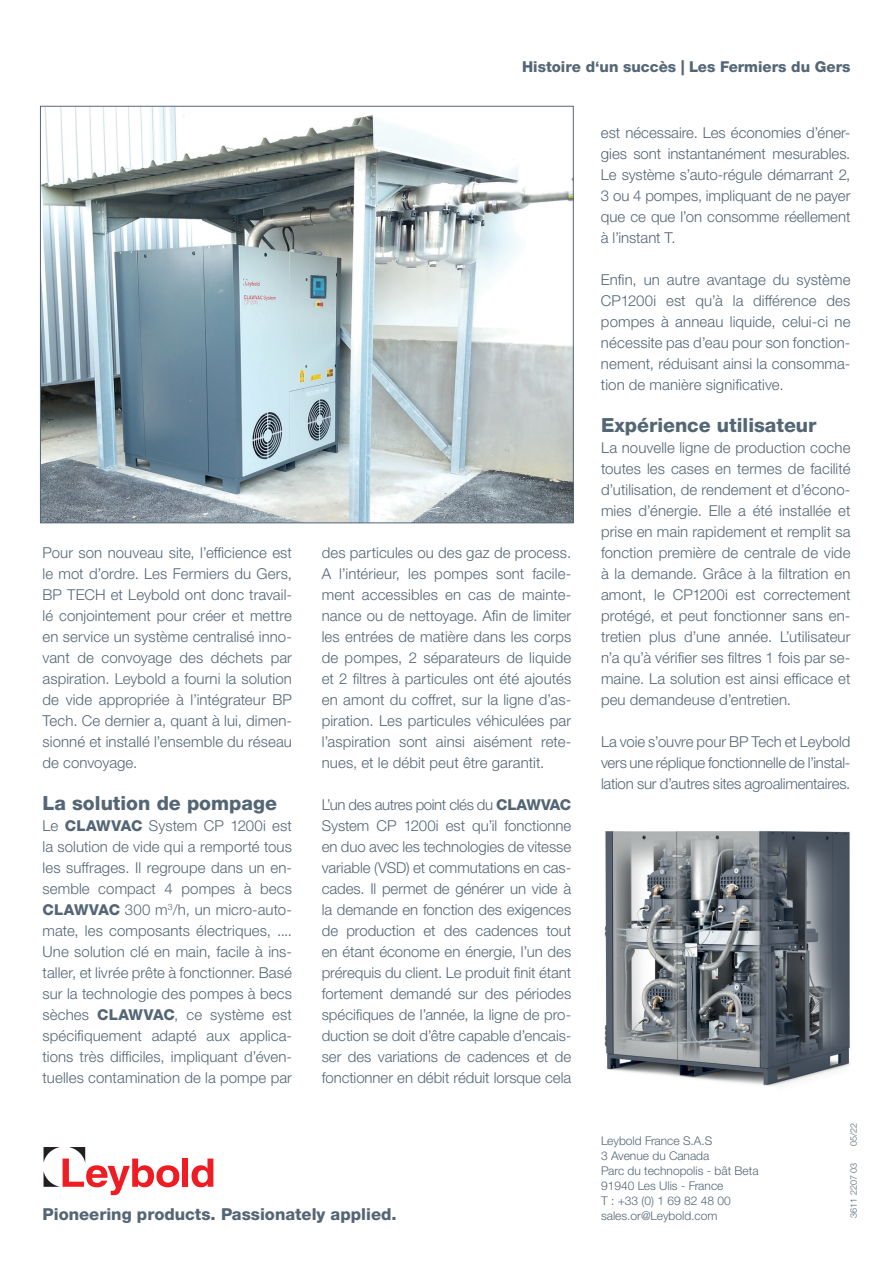
<style>
.page{position:relative;width:893px;height:1263px;background:#fff}
.page>*{position:absolute;margin:0;border:0;box-sizing:border-box;transform-origin:0 0}
.t1{font:800 19.5px "Helvetica Neue LTW1 G";color:#546675}
.t2{font:800 16.5px "Helvetica Neue LTW1 G";color:#546675}
.t3{font:300 15px/21px "Helvetica Neue LTW1 G";letter-spacing:.005em;color:#546675;text-align:justify}
.t4{font:800 15px "Helvetica Neue LTW1 G";color:#546675}
.t5{font:300 12px/15px "Helvetica Neue LTW1 G";color:#546675}
.t6{font:300 9px "Helvetica Neue LTW1 G";color:#546675}
.s1{font-weight:800}
</style>
<div class="page">
<img style="left:604px;top:831px;width:246px;height:255px">
<div style="left:182px;top:1158px;width:6px;height:29px;background:#ee1d23"></div>
<svg style="left:192px;top:1158px;width:21px;height:29px"></svg>
<svg style="left:44px;top:1147px;width:135px;height:48px"></svg>
<img style="left:42px;top:108px;width:529px;height:413px">
<p class="t3" style="left:43px;top:542px;width:251px">Pour son nouveau site, l’efficience est le mot d’ordre. Les Fermiers du Gers, BP TECH et Leybold ont donc travail&shy;lé conjointement pour créer et mettre en service un système centralisé inno&shy;vant de convoyage des déchets par aspiration. Leybold a fourni la solution de vide appropriée à l’intégrateur BP Tech. Ce dernier a, quant à lui, dimen&shy;sionné et installé l’ensemble du réseau de convoyage.</p>
<h1 class="t1" style="left:43px;top:791px;width:236px">La solution de pompage</h1>
<p class="t3" style="left:43px;top:815px;width:251px">Le <span class="s1">CLAWVAC</span> System CP 1200i est la solution de vide qui a remporté tous les suffrages. Il regroupe dans un en&shy;semble compact 4 pompes à becs <span class="s1">CLAWVAC</span> 300 m<sup>3</sup>/h, un micro-auto&shy;mate, les composants électriques, ....<br>Une solution clé en main, facile à ins&shy;taller, et livrée prête à fonctionner. Basé sur la technologie des pompes à becs sèches <span class="s1">CLAWVAC</span>, ce système est spécifiquement adapté aux applica&shy;tions très difficiles, impliquant d’éven&shy;tuelles contamination de la pompe par</p>
<p class="t4" style="left:522px;top:58px;width:330px">Histoire d‘un succès | Les Fermiers du Gers</p>
<p class="t3" style="left:322px;top:542px;width:251px">des particules ou des gaz de process.<br>A l’intérieur, les pompes sont facile&shy;ment accessibles en cas de mainte&shy;nance ou de nettoyage. Afin de limiter les entrées de matière dans les corps de pompes, 2 séparateurs de liquide et 2 filtres à particules ont été ajoutés en amont du coffret, sur la ligne d’as&shy;piration. Les particules véhiculées par l’aspiration sont ainsi aisément rete&shy;nues, et le débit peut être garantit.</p>
<p class="t3" style="left:322px;top:794px;width:251px">L’un des autres point clés du <span class="s1">CLAWVAC </span>System CP 1200i est qu’il fonctionne en duo avec les technologies de vitesse variable (VSD) et commutations en cas&shy;cades. Il permet de générer un vide à la demande en fonction des exigences de production et des cadences tout en étant économe en énergie, l’un des prérequis du client. Le produit finit étant fortement demandé sur des périodes spécifiques de l’année, la ligne de pro&shy;duction se doit d’être capable d’encais&shy;ser des variations de cadences et de fonctionner en débit réduit lorsque cela</p>
<p class="t3" style="left:601px;top:122px;width:251px">est nécessaire. Les économies d’éner&shy;gies sont instantanément mesurables.<br>Le système s’auto-régule démarrant 2, 3 ou 4 pompes, impliquant de ne payer que ce que l’on consomme réellement à l’instant T.</p>
<p class="t3" style="left:601px;top:269px;width:251px">Enfin, un autre avantage du système CP1200i est qu’à la différence des pompes à anneau liquide, celui-ci ne nécessite pas d’eau pour son fonction&shy;nement, réduisant ainsi la consomma&shy;tion de manière significative.</p>
<h1 class="t1" style="left:601px;top:413px;width:217px">Expérience utilisateur</h1>
<p class="t3" style="left:601px;top:437px;width:251px">La nouvelle ligne de production coche toutes les cases en termes de facilité d’utilisation, de rendement et d’écono&shy;mies d’énergie. Elle a été installée et prise en main rapidement et remplit sa fonction première de centrale de vide à la demande. Grâce à la filtration en amont, le CP1200i est correctement protégé, et peut fonctionner sans en&shy;tretien plus d’une année. L’utilisateur n’a qu’à vérifier ses filtres 1 fois par se&shy;maine. La solution est ainsi efficace et peu demandeuse d’entretien.</p>
<p class="t3" style="left:601px;top:731px;width:251px">La voie s’ouvre pour BP Tech et Leybold vers une réplique fonctionnelle de l’instal&shy;lation sur d’autres sites agroalimentaires.</p>
<p class="t2" style="left:43px;top:1205px;width:356px">Pioneering products. Passionately applied.</p>
<p class="t5" style="left:601px;top:1134px;width:159px">Leybold France S.A.S<br>3 Avenue du Canada<br>Parc du technopolis - bât Beta<br>91940 Les Ulis - France<br>T : +33 (0) 1 69 82 48 00 sales.or@Leybold.com</p>
<p class="t6" style="left:848px;top:1146px;width:25px;rotate:-90deg">05/22</p>
<p class="t6" style="left:848px;top:1218px;width:57px;rotate:-90deg">3611 2207 03</p>
</div>
